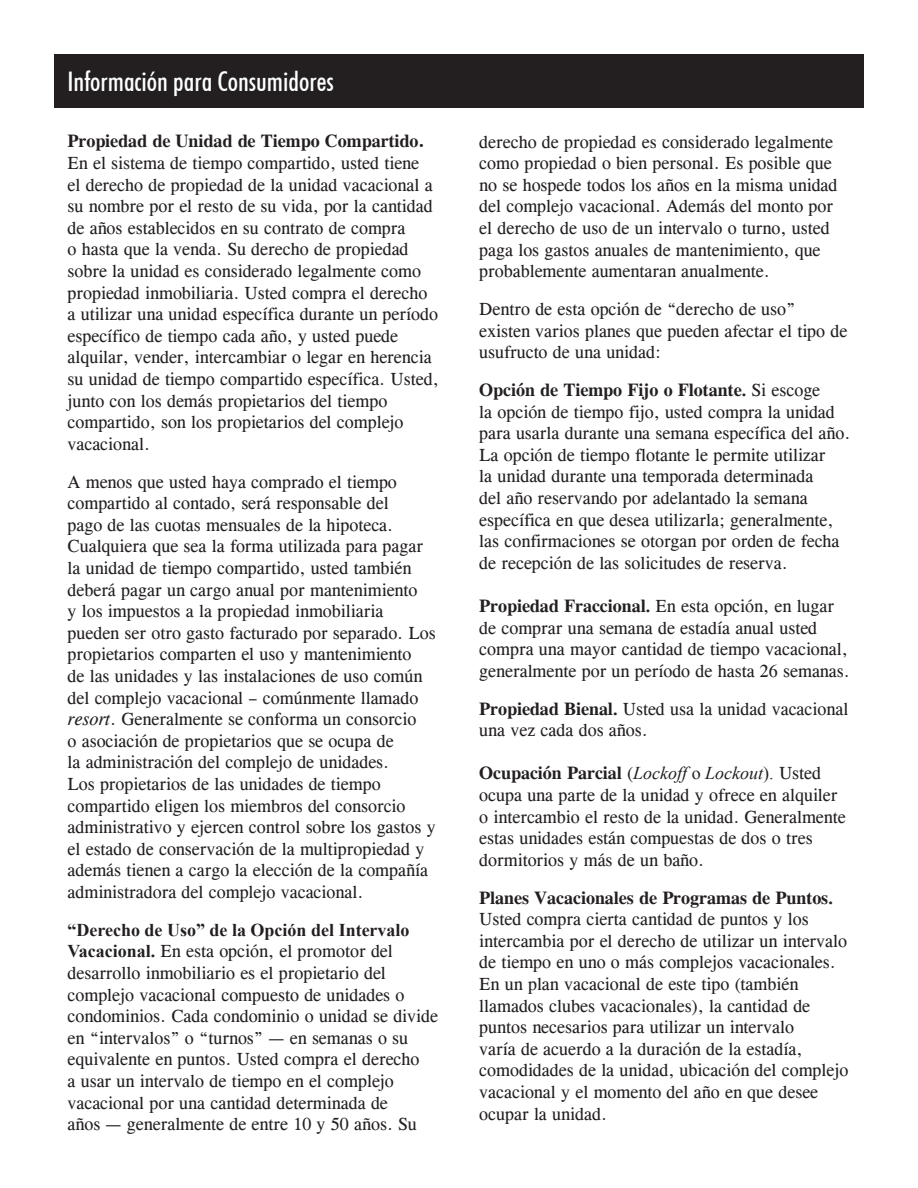
<style>
.page{position:relative;width:918px;height:1188px;background:#fff}
.page>*{position:absolute;margin:0;border:0;box-sizing:border-box;transform-origin:0 0}
.t1{font:500 condensed 27px "Futura BT";color:#fff}
.t2{font:18px/21.6px "CG Times";color:#231f20}
.t3{font:700 18px "CG Times";color:#231f20}
.t4{font:700 18px "Times New Roman";color:#231f20}
.s1{font-style:italic}
.s2{font-family:"Times New Roman";font-weight:700}
.s3{font-weight:700}
.s4{font-family:"Times New Roman";font-style:italic}
.s5{font-family:"Times New Roman"}
</style>
<div class="page">
<div style="left:55px;top:55px;width:808px;height:52px;background:#231f20"></div>
<div style="left:54px;top:54px;width:810px;height:54px;border:2px solid #231f20"></div>
<h1 class="t1" style="left:68px;top:65px;width:268px">Información para Consumidores</h1>
<p class="t3" style="left:68px;top:130px;width:359px">Propiedad de Unidad de Tiempo Compartido.</p>
<p class="t2" style="left:68px;top:152px;width:373px">En el sistema de tiempo compartido, usted tiene<br>el derecho de propiedad de la unidad vacacional a su nombre por el resto de su vida, por la cantidad de años establecidos en su contrato de compra<br>o hasta que la venda. Su derecho de propiedad sobre la unidad es considerado legalmente como propiedad inmobiliaria. Usted compra el derecho a utilizar una unidad específica durante un período específico de tiempo cada año, y usted puede alquilar, vender, intercambiar o legar en herencia su unidad de tiempo compartido específica. Usted, junto con los demás propietarios del tiempo compartido, son los propietarios del complejo vacacional.</p>
<p class="t2" style="left:68px;top:471px;width:370px">A menos que usted haya comprado el tiempo compartido al contado, será responsable del<br>pago de las cuotas mensuales de la hipoteca.<br>Cualquiera que sea la forma utilizada para pagar la unidad de tiempo compartido, usted también deberá pagar un cargo anual por mantenimiento<br>y los impuestos a la propiedad inmobiliaria pueden ser otro gasto facturado por separado. Los propietarios comparten el uso y mantenimiento<br>de las unidades y las instalaciones de uso común del complejo vacacional – comúnmente llamado <span class="s1">resort</span>. Generalmente se conforma un consorcio<br>o asociación de propietarios que se ocupa de<br>la administración del complejo de unidades.<br>Los propietarios de las unidades de tiempo compartido eligen los miembros del consorcio administrativo y ejercen control sobre los gastos y el estado de conservación de la multipropiedad y además tienen a cargo la elección de la compañía administradora del complejo vacacional.</p>
<p class="t4" style="left:68px;top:917px;width:344px">“Derecho de Uso” de la Opción del Intervalo</p>
<p class="t2" style="left:68px;top:941px;width:372px"><span class="s2">Vacacional.</span> En esta opción, el promotor del desarrollo inmobiliario es el propietario del complejo vacacional compuesto de unidades o condominios. Cada condominio o unidad se divide en “intervalos” o “turnos” — en semanas o su equivalente en puntos. Usted compra el derecho<br>a usar un intervalo de tiempo en el complejo vacacional por una cantidad determinada de<br>años — generalmente de entre 10 y 50 años. Su</p>
<p class="t2" style="left:479px;top:131px;width:360px">derecho de propiedad es considerado legalmente como propiedad o bien personal. Es posible que no se hospede todos los años en la misma unidad del complejo vacacional. Además del monto por el derecho de uso de un intervalo o turno, usted paga los gastos anuales de mantenimiento, que probablemente aumentaran anualmente.</p>
<p class="t2" style="left:479px;top:298px;width:370px">Dentro de esta opción de “derecho de uso” existen varios planes que pueden afectar el tipo de usufructo de una unidad:</p>
<p class="t2" style="left:479px;top:379px;width:373px"><span class="s3">Opción de Tiempo Fijo o Flotante</span><span class="s2">.</span> Si escoge<br>la opción de tiempo fijo, usted compra la unidad para usarla durante una semana específica del año.<br>La opción de tiempo flotante le permite utilizar<br>la unidad durante una temporada determinada<br>del año reservando por adelantado la semana específica en que desea utilizarla; generalmente, las confirmaciones se otorgan por orden de fecha de recepción de las solicitudes de reserva.</p>
<p class="t2" style="left:479px;top:595px;width:372px"><span class="s3">Propiedad Fraccional</span><span class="s2">.</span> En esta opción, en lugar de comprar una semana de estadía anual usted compra una mayor cantidad de tiempo vacacional, generalmente por un período de hasta 26 semanas.</p>
<p class="t2" style="left:479px;top:698px;width:371px"><span class="s3">Propiedad Bienal</span><span class="s2">.</span> Usted usa la unidad vacacional una vez cada dos años.</p>
<p class="t2" style="left:479px;top:763px;width:368px"><span class="s3">Ocupación Parcial</span> (<span class="s4">Lockoff</span> <span class="s5">o</span> <span class="s4">Lockout</span><span class="s5">).</span> Usted ocupa una parte de la unidad y ofrece en alquiler o intercambio el resto de la unidad. Generalmente estas unidades están compuestas de dos o tres dormitorios y más de un baño.</p>
<p class="t2" style="left:479px;top:887px;width:371px"><span class="s3">Planes Vacacionales de Programas de Puntos</span><span class="s2">.<br></span>Usted compra cierta cantidad de puntos y los intercambia por el derecho de utilizar un intervalo de tiempo en uno o más complejos vacacionales.<br>En un plan vacacional de este tipo (también llamados clubes vacacionales), la cantidad de puntos necesarios para utilizar un intervalo<br>varía de acuerdo a la duración de la estadía, comodidades de la unidad, ubicación del complejo vacacional y el momento del año en que desee ocupar la unidad.</p>
</div>
